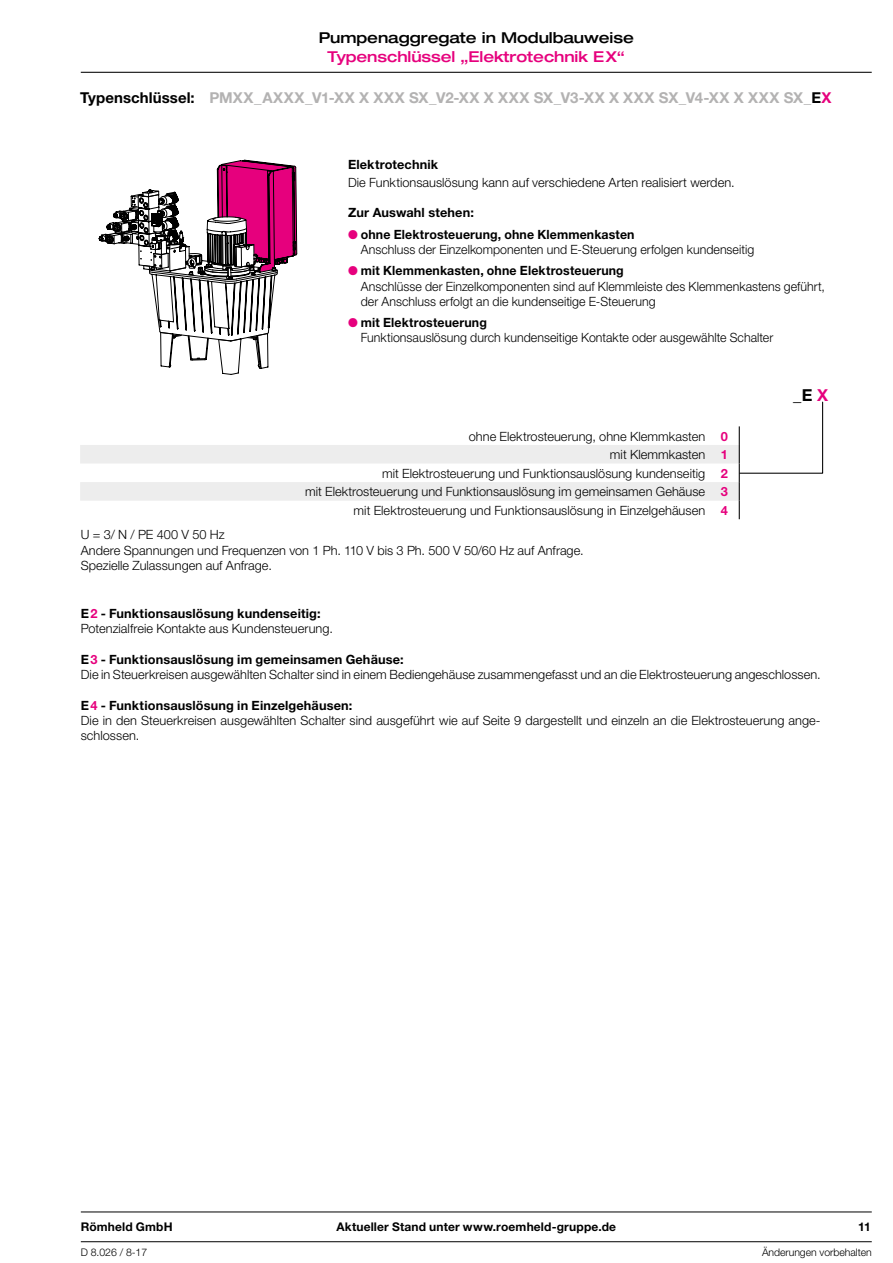
<style>
.page{position:relative;width:893px;height:1263px;background:#fff}
.page>*{position:absolute;margin:0;border:0;box-sizing:border-box;transform-origin:0 0}
.t1{font:700 16.5px "Helvetica Neue";color:#000}
.t2{font:700 15px "Helvetica Neue";letter-spacing:.005em;color:#b3b2b2}
.t3{font:500 expanded 15px "Helvetica Neue";letter-spacing:-.005em;color:#e6007d}
.t4{font:500 expanded 15px "Helvetica Neue";letter-spacing:-.005em;color:#000}
.t5{font:300 12.75px/15.3px "Helvetica Neue";letter-spacing:.005em;color:#000}
.t6{font:700 12.75px/21.8px "Helvetica Neue";letter-spacing:.01em;color:#000}
.t7{font:700 12px "Helvetica Neue";letter-spacing:.015em;color:#000}
.t8{font:300 10.5px "Helvetica Neue";letter-spacing:-.005em;color:#000}
.s1{color:#000}
.s2{color:#e6007d}
.s3{font-weight:700;color:#e6007d}
.s4{font-weight:700}
</style>
<div class="page">
<hr style="left:81px;top:72px;width:791px;height:1px;background:#000">
<hr style="left:81px;top:1241px;width:791px;height:1px;background:#000">
<hr style="left:81px;top:1212px;width:791px;height:1px;background:#000">
<svg style="left:80px;top:401px;width:744px;height:118px"></svg>
<svg style="left:99px;top:160px;width:198px;height:215px"></svg>
<p class="t4" style="left:319px;top:28px;width:317px">Pumpenaggregate in Modulbauweise</p>
<p class="t3" style="left:328px;top:47px;width:299px">Typenschlüssel „Elektrotechnik EX“</p>
<p class="t2" style="left:80px;top:89px;width:753px"><span class="s1">Typenschlüssel:</span> PMXX_AXXX_V1-XX X XXX SX_V2-XX X XXX SX_V3-XX X XXX SX_V4-XX X XXX SX_<span class="s1">E</span><span class="s2">X</span></p>
<p class="t6" style="left:348px;top:154px;width:92px">Elektrotechnik</p>
<p class="t5" style="left:348px;top:174px;width:388px">Die Funktionsauslösung kann auf verschiedene Arten realisiert werden.</p>
<p class="t6" style="left:361px;top:202px;width:275px;text-indent:-13px">Zur Auswahl stehen:<br>ohne Elektrosteuerung, ohne Klemmenkasten</p>
<p class="t5" style="left:361px;top:242px;width:395px">Anschluss der Einzelkomponenten und E-Steuerung erfolgen kundenseitig</p>
<p class="t6" style="left:361px;top:260px;width:265px">mit Klemmenkasten, ohne Elektrosteuerung</p>
<p class="t5" style="left:361px;top:278px;width:465px">Anschlüsse der Einzelkomponenten sind auf Klemmleiste des Klemmenkastens geführt, der Anschluss erfolgt an die kundenseitige E-Steuerung</p>
<p class="t6" style="left:361px;top:311px;width:128px">mit Elektrosteuerung</p>
<p class="t5" style="left:361px;top:330px;width:414px">Funktionsauslösung durch kundenseitige Kontakte oder ausgewählte Schalter</p>
<p class="t5" style="left:305px;top:427px;width:424px;line-height:18.6px;text-align:right">ohne Elektrosteuerung, ohne Klemmkasten <span class="s3">0<br></span>mit Klemmkasten <span class="s3">1<br></span>mit Elektrosteuerung und Funktionsauslösung kundenseitig <span class="s3">2<br></span>mit Elektrosteuerung und Funktionsauslösung im gemeinsamen Gehäuse <span class="s3">3 </span>mit Elektrosteuerung und Funktionsauslösung in Einzelgehäusen <span class="s3">4</span></p>
<p class="t5" style="left:81px;top:527px;width:504px">U = 3/ N / PE 400 V 50 Hz<br>Andere Spannungen und Frequenzen von 1 Ph. 110 V bis 3 Ph. 500 V 50/60 Hz auf Anfrage.<br>Spezielle Zulassungen auf Anfrage.</p>
<p class="t1" style="left:793px;top:385px;width:36px">_E <span class="s2">X</span></p>
<p class="t5" style="left:81px;top:606px;width:254px"><span class="s4">E</span><span class="s3">2</span> <span class="s4">- Funktionsauslösung kundenseitig:<br></span>Potenzialfreie Kontakte aus Kundensteuerung.</p>
<p class="t5" style="left:81px;top:651px;width:741px"><span class="s4">E</span><span class="s3">3</span> <span class="s4">- Funktionsauslösung im gemeinsamen Gehäuse:<br></span>Die in Steuerkreisen ausgewählten Schalter sind in einem Bediengehäuse zusammengefasst und an die Elektrosteuerung angeschlossen.</p>
<p class="t5" style="left:81px;top:697px;width:741px"><span class="s4">E</span><span class="s3">4</span> <span class="s4">- Funktionsauslösung in Einzelgehäusen:<br></span>Die in den Steuerkreisen ausgewählten Schalter sind ausgeführt wie auf Seite 9 dargestellt und einzeln an die Elektrosteuerung ange&shy;schlossen.</p>
<p class="t7" style="left:81px;top:1220px;width:93px">Römheld GmbH</p>
<p class="t7" style="left:336px;top:1220px;width:281px">Aktueller Stand unter www.roemheld-gruppe.de</p>
<p class="t7" style="left:858px;top:1220px;width:14px">11</p>
<p class="t8" style="left:81px;top:1245px;width:68px">D 8.026 / 8-17</p>
<p class="t8" style="left:762px;top:1245px;width:111px">Änderungen vorbehalten</p>
</div>
